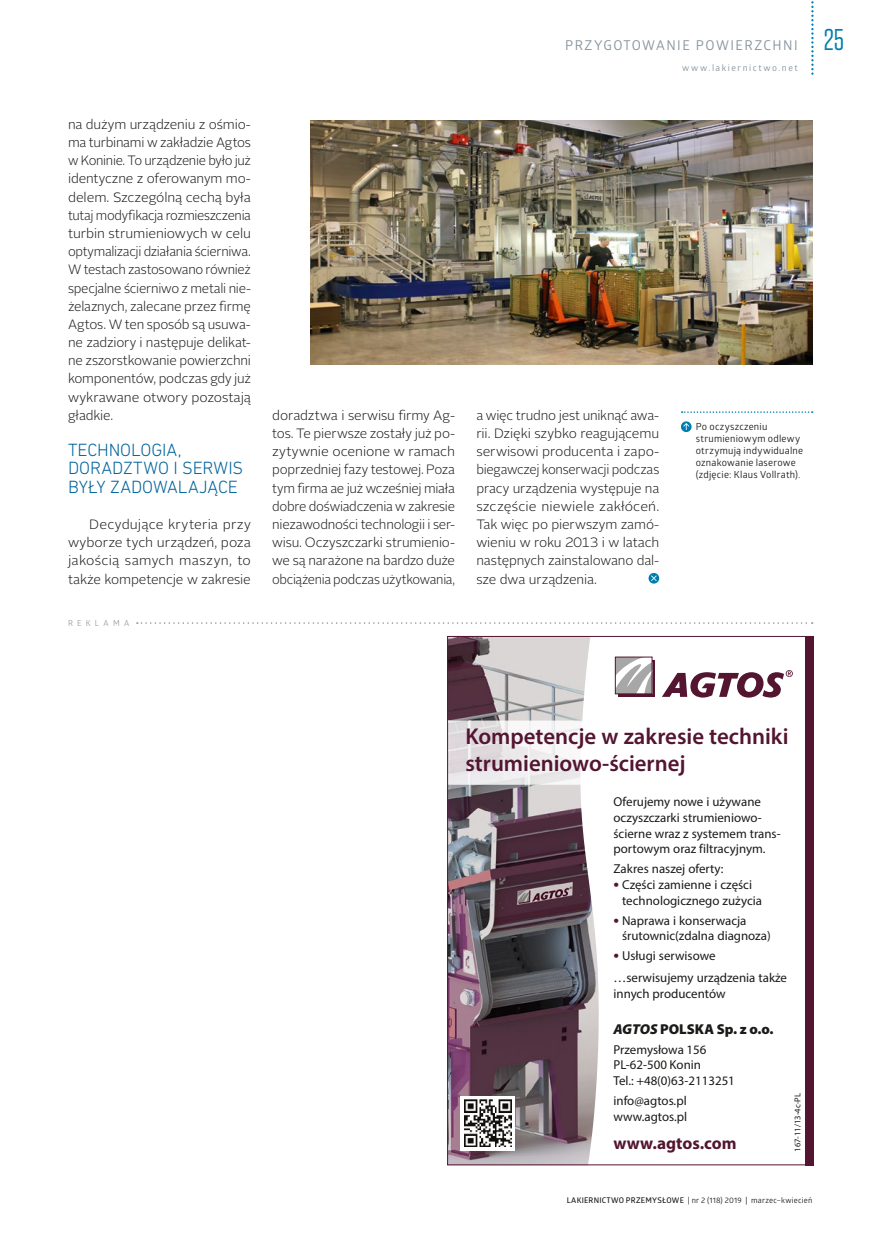
<style>
.page{position:relative;width:872px;height:1234px;background:#fff}
.page>*{position:absolute;margin:0;border:0;box-sizing:border-box;transform-origin:0 0}
.t1{font:30px "Tungsten";color:#007daf}
.t2{font:600 22.95px/27.3px "Myriad Pro";color:#531530}
.t3{font:300 18px/18.1px "DIN Next LT Pro";letter-spacing:-.005em;color:#00649c}
.t4{font:700 17.25px "Myriad Pro";color:#531530}
.t5{font:900 14.4px "Myriad Pro";color:#1a1a18}
.t6{font:300 13.5px/18.1px "Alright Sans";letter-spacing:-.01em;color:#1a1a18;text-align:justify}
.t7{font:300 13.5px/18.1px "Alright Sans";letter-spacing:-.01em;color:#1a1a18;text-align:justify;scale:1.04 1}
.t8{font:13.5px "Glober";letter-spacing:.11em;color:#83929b}
.t9{font:12.9px/15.8px "Myriad Pro";color:#1a1a18}
.t10{font:9.75px/12px "Glober";letter-spacing:.025em;color:#1a1a18}
.t11{font:9px "Glober";letter-spacing:.165em;color:#83929b}
.t12{font:8.55px "Myriad Pro";color:#1a1a18}
.t13{font:8.25px "Glober";letter-spacing:.535em;color:#9c9d9d}
.t14{font:7.8px "Glober";letter-spacing:.025em;color:#1a1a18}
.s1{font-size:20.1px;color:#531530}
.s2{font-style:italic}
.s3{font-weight:600}
</style>
<div class="page">
<img style="left:310px;top:121px;width:502px;height:244px">
<svg style="left:681px;top:411px;width:131px;height:2px"></svg>
<svg style="left:681px;top:421px;width:10px;height:11px"></svg>
<svg style="left:648px;top:573px;width:11px;height:10px"></svg>
<svg style="left:137px;top:622px;width:675px;height:1px"></svg>
<div style="left:805px;top:635px;width:8px;height:529px;background:#531530"></div>
<svg style="left:618px;top:660px;width:37px;height:36px"></svg>
<svg style="left:617px;top:658px;width:33px;height:34px"></svg>
<div style="left:615px;top:656px;width:37px;height:38px;border:1px solid #531530"></div>
<svg style="left:662px;top:670px;width:130px;height:27px"></svg>
<img style="left:449px;top:637px;width:150px;height:525px">
<div style="left:460px;top:1096px;width:55px;height:54px;background:#fff"></div>
<img style="left:464px;top:1099px;width:47px;height:47px">
<svg style="left:582px;top:720px;width:16px;height:64px"></svg>
<img style="left:449px;top:720px;width:133px;height:64px">
<svg style="left:811px;top:1px;width:2px;height:74px"></svg>
<p class="t6" style="left:68px;top:115px;width:184px">na dużym urządzeniu z ośmio&shy;ma turbinami w zakładzie Agtos w Koninie. To urządzenie było już identyczne z oferowanym mo&shy;delem. Szczególną cechą była tutaj modyfikacja rozmieszczenia turbin strumieniowych w celu optymalizacji działania ścierniwa.<br>W testach zastosowano również specjalne ścierniwo z metali nie&shy;żelaznych, zalecane przez firmę Agtos. W ten sposób są usuwa&shy;ne zadziory i następuje delikat&shy;ne zszorstkowanie powierzchni komponentów, podczas gdy już wykrawane otwory pozostają gładkie.</p>
<h3 class="t3" style="left:68px;top:441px;width:177px">TECHNOLOGIA,<br>DORADZTWO I SERWIS<br>BYŁY ZADOWALAJĄCE</h3>
<p class="t7" style="left:68px;top:515px;width:177px;text-indent:21px">Decydujące kryteria przy wyborze tych urządzeń, poza jakością samych maszyn, to także kompetencje w zakresie</p>
<p class="t13" style="left:68px;top:617px;width:63px">REKLAMA</p>
<p class="t6" style="left:272px;top:406px;width:184px">doradztwa i serwisu firmy Ag&shy;tos. Te pierwsze zostały już po&shy;zytywnie ocenione w ramach poprzedniej fazy testowej. Poza tym firma ae już wcześniej miała dobre doświadczenia w zakresie niezawodności technologii i ser&shy;wisu. Oczyszczarki strumienio&shy;we są narażone na bardzo duże obciążenia podczas użytkowania,</p>
<p class="t8" style="left:565px;top:36px;width:234px">PRZYGOTOWANIE POWIERZCHNI</p>
<h1 class="t1" style="left:823px;top:24px;width:22px">25</h1>
<p class="t11" style="left:682px;top:61px;width:117px">www.lakiernictwo.net</p>
<p class="t6" style="left:476px;top:406px;width:184px">a więc trudno jest uniknąć awa&shy;rii. Dzięki szybko reagującemu serwisowi producenta i zapo&shy;biegawczej konserwacji podczas pracy urządzenia występuje na szczęście niewiele zakłóceń.<br>Tak więc po pierwszym zamó&shy;wieniu w roku 2013 i w latach następnych zainstalowano dal&shy;sze dwa urządzenia.</p>
<p class="t10" style="left:696px;top:420px;width:109px">Po oczyszczeniu strumieniowym odlewy otrzymują indywidualne oznakowanie laserowe (zdjęcie: Klaus Vollrath).</p>
<h2 class="t2" style="left:465px;top:721px;width:325px">Kompetencje w zakresie techniki strumieniowo-ściernej</h2>
<p class="t9" style="left:613px;top:793px;width:169px">Oferujemy nowe i używane oczyszczarki strumieniowo&shy;ścierne wraz z systemem trans&shy;portowym oraz filtracyjnym.</p>
<p class="t9" style="left:613px;top:860px;width:112px">Zakres naszej oferty:</p>
<p class="t9" style="left:622px;top:876px;width:141px;text-indent:-9px"><span class="s1">•</span> Części zamienne i części technologicznego zużycia</p>
<p class="t9" style="left:622px;top:912px;width:150px;text-indent:-9px"><span class="s1">•</span> Naprawa i konserwacja śrutownic(zdalna diagnoza)</p>
<p class="t9" style="left:613px;top:944px;width:175px;line-height:21.9px"><span class="s1">•</span> Usługi serwisowe …serwisujemy urządzenia także</p>
<p class="t9" style="left:613px;top:985px;width:114px">innych producentów</p>
<p class="t5" style="left:613px;top:1019px;width:161px"><span class="s2">AGTOS</span> POLSKA Sp. z o.o.</p>
<p class="t9" style="left:613px;top:1040px;width:123px">Przemysłowa 156<br>PL-62-500 Konin<br>Tel.: +48(0)63-2113251</p>
<p class="t9" style="left:613px;top:1092px;width:75px">info@agtos.pl www.agtos.pl</p>
<p class="t12" style="left:792px;top:1151px;width:60px;rotate:-90deg">167-11/13-4c-PL</p>
<p class="t4" style="left:613px;top:1131px;width:124px">www.agtos.com</p>
<p class="t14" style="left:567px;top:1194px;width:247px"><span class="s3">LAKIERNICTWO PRZEMYSŁOWE</span> | nr 2 (118) 2019 | marzec–kwiecień</p>
</div>
